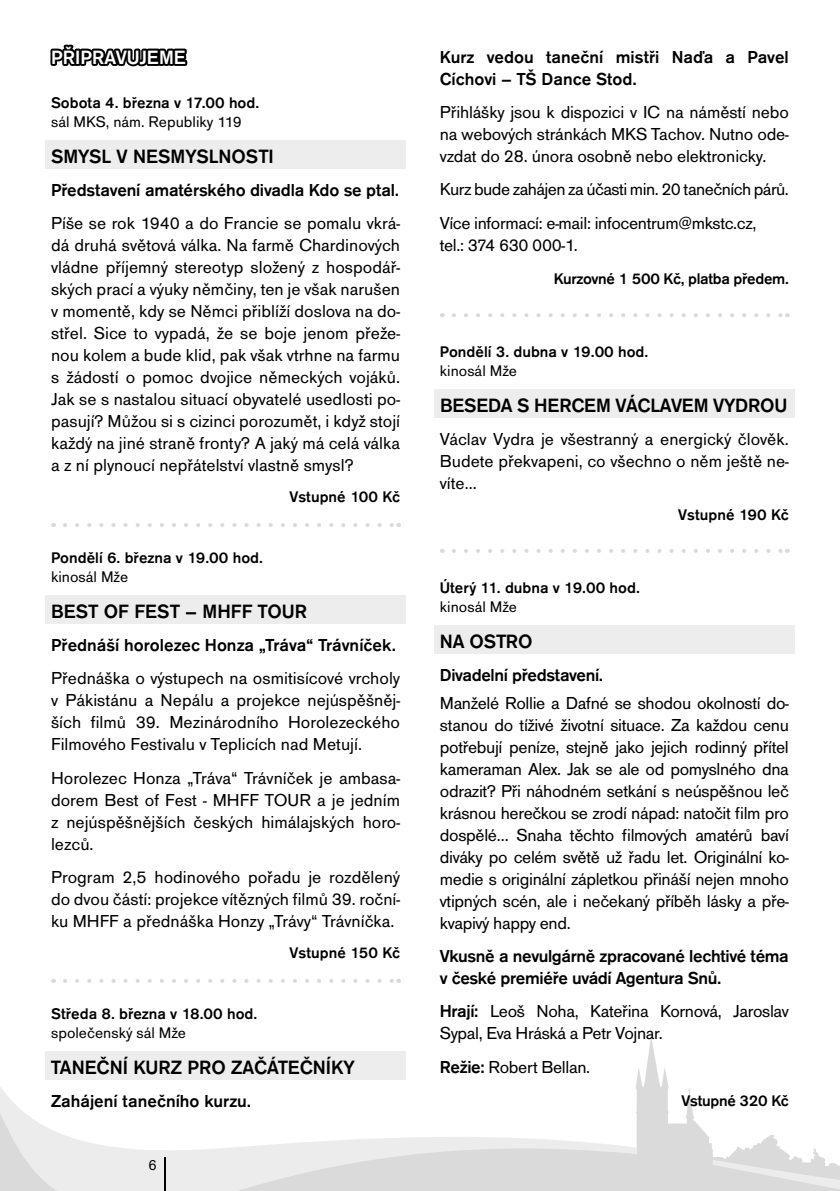
<style>
.page{position:relative;width:840px;height:1191px;background:#fff}
.page>*{position:absolute;margin:0;border:0;box-sizing:border-box;transform-origin:0 0}
.t1{font:500 20px "Accius TOT";color:#000}
.t2{font:500 20px "Accius TOT";color:#fff}
.t3{font:18px/22px "Accius TOT";letter-spacing:-.01em;color:#000;text-align:justify}
.t4{font:500 18px/22px "Accius TOT";letter-spacing:-.01em;color:#000}
.t5{font:18px/33.4px "Accius TOT";letter-spacing:-.03em;color:#000}
.t6{font:500 16px "Accius TOT";color:#000}
.t7{font:16px "Accius TOT";color:#000}
.t8{font:500 16px "Accius TOT";letter-spacing:-.02em;color:#000}
.t9{font:14px "Arial";color:#000}
.s1{font-weight:500}
</style>
<div class="page">
<svg style="left:636px;top:1070px;width:189px;height:121px"></svg>
<svg style="left:0;top:1051px;width:636px;height:140px"></svg>
<svg style="left:712px;top:1159px;width:127px;height:32px"></svg>
<hr style="left:165px;top:1157px;width:1px;height:34px;background:#000">
<div style="left:45px;top:140px;width:360px;height:29px;background:#ededed"></div>
<svg style="left:65px;top:523px;width:327px;height:4px"></svg>
<div style="left:45px;top:595px;width:360px;height:29px;background:#ededed"></div>
<svg style="left:65px;top:979px;width:327px;height:4px"></svg>
<div style="left:45px;top:1051px;width:360px;height:28px;background:#ededed"></div>
<svg style="left:50px;top:44px;width:138px;height:23px"></svg>
<svg style="left:453px;top:313px;width:327px;height:4px"></svg>
<div style="left:434px;top:389px;width:360px;height:29px;background:#ededed"></div>
<svg style="left:453px;top:549px;width:327px;height:4px"></svg>
<div style="left:434px;top:625px;width:360px;height:28px;background:#ededed"></div>
<p class="t2" style="left:51px;top:46px;width:136px">PŘIPRAVUJEME</p>
<p class="t6" style="left:51px;top:94px;width:209px">Sobota 4. března v 17.00 hod.</p>
<p class="t7" style="left:51px;top:113px;width:192px">sál MKS, nám. Republiky 119</p>
<p class="t1" style="left:51px;top:145px;width:224px">SMYSL V NESMYSLNOSTI</p>
<p class="t4" style="left:51px;top:179px;width:349px">Představení amatérského divadla Kdo se ptal.</p>
<p class="t3" style="left:51px;top:212px;width:350px">Píše se rok 1940 a do Francie se pomalu vkrá&shy;dá druhá světová válka. Na farmě Chardinových vládne příjemný stereotyp složený z hospodář&shy;ských prací a výuky němčiny, ten je však narušen v momentě, kdy se Němci přiblíží doslova na do&shy;střel. Sice to vypadá, že se boje jenom přeže&shy;nou kolem a bude klid, pak však vtrhne na farmu s žádostí o pomoc dvojice německých vojáků.<br>Jak se s nastalou situací obyvatelé usedlosti po&shy;pasují? Můžou si s cizinci porozumět, i když stojí každý na jiné straně fronty? A jaký má celá válka a z ní plynoucí nepřátelství vlastně smysl?</p>
<p class="t6" style="left:289px;top:488px;width:112px">Vstupné 100 Kč</p>
<p class="t6" style="left:51px;top:549px;width:213px">Pondělí 6. března v 19.00 hod.</p>
<p class="t7" style="left:51px;top:568px;width:79px">kinosál Mže</p>
<p class="t1" style="left:51px;top:600px;width:257px">BEST OF FEST – MHFF TOUR</p>
<p class="t4" style="left:51px;top:634px;width:346px">Přednáší horolezec Honza „Tráva“ Trávníček.</p>
<p class="t3" style="left:51px;top:667px;width:350px">Přednáška o výstupech na osmitisícové vrcholy v Pákistánu a Nepálu a projekce nejúspěšněj&shy;ších filmů 39. Mezinárodního Horolezeckého Filmového Festivalu v Teplicích nad Metují.</p>
<p class="t3" style="left:51px;top:767px;width:350px">Horolezec Honza „Tráva“ Trávníček je ambasa&shy;dorem Best of Fest - MHFF TOUR a je jedním z nejúspěšnějších českých himálajských horo&shy;lezců.</p>
<p class="t3" style="left:51px;top:866px;width:350px">Program 2,5 hodinového pořadu je rozdělený do dvou částí: projekce vítězných filmů 39. roční&shy;ku MHFF a přednáška Honzy „Trávy“ Trávníčka.</p>
<p class="t6" style="left:289px;top:943px;width:112px">Vstupné 150 Kč</p>
<p class="t6" style="left:51px;top:1004px;width:207px">Středa 8. března v 18.00 hod.</p>
<p class="t7" style="left:51px;top:1024px;width:136px">společenský sál Mže</p>
<p class="t1" style="left:51px;top:1055px;width:305px">TANEČNÍ KURZ PRO ZAČÁTEČNÍKY</p>
<p class="t4" style="left:51px;top:1090px;width:201px">Zahájení tanečního kurzu.</p>
<p class="t9" style="left:149px;top:1155px;width:9px">6</p>
<p class="t4" style="left:439px;top:46px;width:350px">Kurz vedou taneční mistři Naďa a Pavel<br>Cíchovi – TŠ Dance Stod.</p>
<p class="t3" style="left:439px;top:101px;width:350px">Přihlášky jsou k dispozici v IC na náměstí nebo na webových stránkách MKS Tachov. Nutno ode&shy;vzdat do 28. února osobně nebo elektronicky.</p>
<p class="t5" style="left:439px;top:173px;width:350px">Kurz bude zahájen za účasti min. 20 tanečních párů.<br>Více informací: e-mail: infocentrum@mkstc.cz,</p>
<p class="t3" style="left:439px;top:234px;width:139px">tel.: 374 630 000-1.</p>
<p class="t8" style="left:553px;top:270px;width:236px">Kurzovné 1 500 Kč, platba předem.</p>
<p class="t6" style="left:439px;top:343px;width:210px">Pondělí 3. dubna v 19.00 hod.</p>
<p class="t7" style="left:439px;top:362px;width:79px">kinosál Mže</p>
<p class="t1" style="left:440px;top:394px;width:349px">BESEDA S HERCEM VÁCLAVEM VYDROU</p>
<p class="t3" style="left:439px;top:428px;width:350px">Václav Vydra je všestranný a energický člověk.<br>Budete překvapeni, co všechno o něm ještě ne&shy;víte…</p>
<p class="t6" style="left:678px;top:505px;width:112px">Vstupné 190 Kč</p>
<p class="t6" style="left:439px;top:579px;width:201px">Úterý 11. dubna v 19.00 hod.</p>
<p class="t7" style="left:439px;top:598px;width:79px">kinosál Mže</p>
<p class="t1" style="left:439px;top:630px;width:94px">NA OSTRO</p>
<p class="t4" style="left:439px;top:664px;width:165px">Divadelní představení.</p>
<p class="t3" style="left:439px;top:692px;width:350px">Manželé Rollie a Dafné se shodou okolností do&shy;stanou do tíživé životní situace. Za každou cenu potřebují peníze, stejně jako jejich rodinný přítel kameraman Alex. Jak se ale od pomyslného dna odrazit? Při náhodném setkání s neúspěšnou leč krásnou herečkou se zrodí nápad: natočit film pro dospělé… Snaha těchto filmových amatérů baví diváky po celém světě už řadu let. Originální ko&shy;medie s originální zápletkou přináší nejen mnoho vtipných scén, ale i nečekaný příběh lásky a pře&shy;kvapivý happy end.</p>
<p class="t4" style="left:439px;top:945px;width:350px">Vkusně a nevulgárně zpracované lechtivé téma v české premiéře uvádí Agentura Snů.</p>
<p class="t3" style="left:439px;top:1000px;width:350px"><span class="s1">Hrají:</span> Leoš Noha, Kateřina Kornová, Jaroslav<br>Sypal, Eva Hráská a Petr Vojnar.</p>
<p class="t3" style="left:439px;top:1056px;width:152px"><span class="s1">Režie:</span> Robert Bellan.</p>
<p class="t8" style="left:681px;top:1091px;width:109px">Vstupné 320 Kč</p>
</div>
